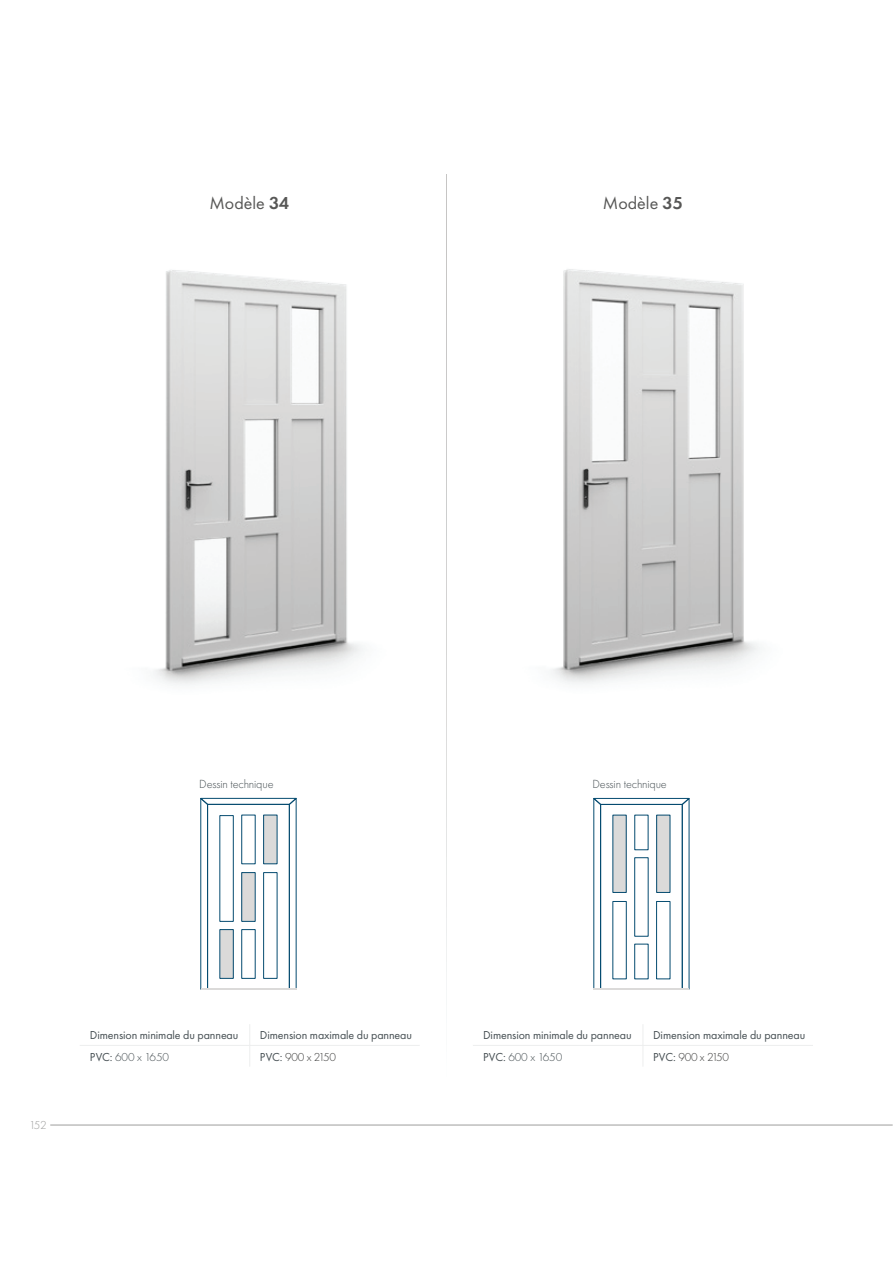
<style>
.page{position:relative;width:893px;height:1263px;background:#fff}
.page>*{position:absolute;margin:0;border:0;box-sizing:border-box;transform-origin:0 0}
.t1{font:18px "Futura PT";color:#575756}
.t2{font:300 12.15px "Futura PT";letter-spacing:-.01em;color:#464f53}
.t3{font:12px "Futura PT";letter-spacing:-.01em;color:#464f53}
.t4{font:300 12px "Futura PT";letter-spacing:-.01em;color:#464f53}
.t5{font:300 12px "Futura PT";letter-spacing:-.02em;color:#3c3c3b}
.t6{font:300 12px "Futura PT";color:#9d9d9c}
.s1{font-weight:600}
.s2{font-weight:400}
.s3{font-weight:400;color:#464f53}
</style>
<div class="page">
<hr style="left:50px;top:1125px;width:843px;height:1px;background:#9d9d9c">
<img style="left:153px;top:270px;width:210px;height:415px">
<img style="left:551px;top:269px;width:209px;height:415px">
<svg style="left:446px;top:174px;width:1px;height:816px"></svg>
<hr style="left:80px;top:1045px;width:340px;height:1px;background:#edeeee">
<svg style="left:249px;top:1024px;width:1px;height:42px"></svg>
<hr style="left:473px;top:1045px;width:170px;height:1px;background:#edeeee">
<hr style="left:643px;top:1045px;width:170px;height:1px;background:#edeeee">
<svg style="left:200px;top:797px;width:97px;height:193px"></svg>
<svg style="left:593px;top:797px;width:97px;height:193px"></svg>
<div style="left:657px;top:815px;width:13px;height:77px;background:#dbdad9"></div>
<div style="left:656px;top:815px;width:14px;height:78px;border:1px solid #054b70"></div>
<hr style="left:201px;top:988px;width:95px;height:1px;background:#dbdad9">
<hr style="left:594px;top:988px;width:95px;height:1px;background:#dbdad9">
<h1 class="t1" style="left:209px;top:193px;width:81px">Modèle <span class="s1">34</span></h1>
<h1 class="t1" style="left:603px;top:193px;width:82px">Modèle <span class="s1">35</span></h1>
<p class="t2" style="left:199px;top:778px;width:76px">Dessin technique</p>
<p class="t2" style="left:592px;top:778px;width:76px">Dessin technique</p>
<p class="t6" style="left:29px;top:1120px;width:19px">152</p>
<p class="t3" style="left:90px;top:1028px;width:150px">Dimension minimale du panneau</p>
<p class="t3" style="left:260px;top:1028px;width:154px">Dimension maximale du panneau</p>
<p class="t4" style="left:90px;top:1051px;width:81px"><span class="s2">PVC:</span> 600 x 1650</p>
<p class="t5" style="left:260px;top:1051px;width:77px"><span class="s3">PVC:</span> 900 x 2150</p>
<p class="t3" style="left:483px;top:1028px;width:150px">Dimension minimale du panneau</p>
<p class="t3" style="left:653px;top:1028px;width:154px">Dimension maximale du panneau</p>
<p class="t4" style="left:483px;top:1051px;width:81px"><span class="s2">PVC:</span> 600 x 1650</p>
<p class="t5" style="left:653px;top:1051px;width:77px"><span class="s3">PVC:</span> 900 x 2150</p>
</div>
